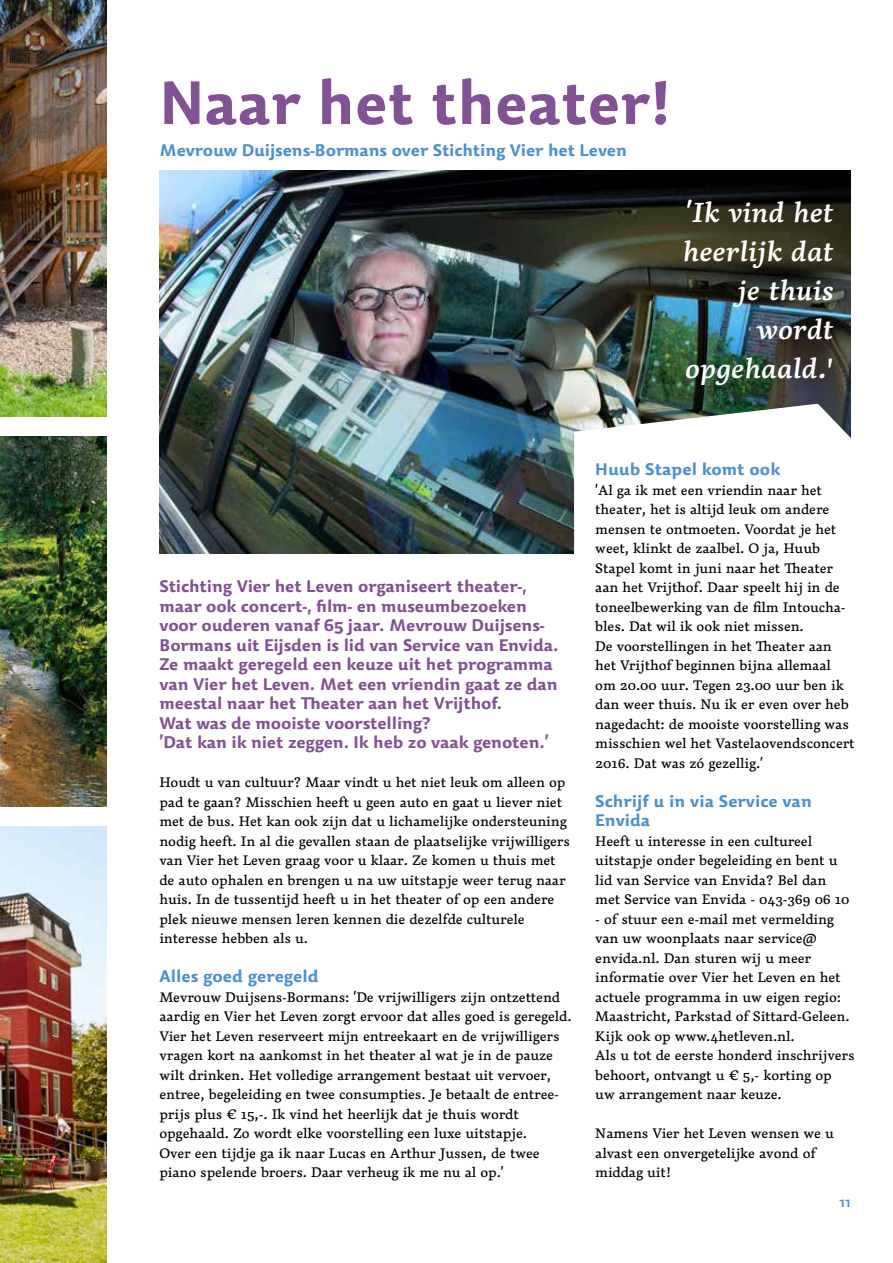
<style>
.page{position:relative;width:893px;height:1263px;background:#fff}
.page>*{position:absolute;margin:0;border:0;box-sizing:border-box;transform-origin:0 0}
.t1{font:700 60px "Dederon SDOT";color:#835294}
.t2{font:italic 600 27px/39px "Dederon LOT";color:#fff;text-align:right}
.t3{font:700 16.5px/19.5px "Dederon SDOT";letter-spacing:-.01em;color:#835294}
.t4{font:700 16.5px/19.5px "Dederon SDOT";color:#4d90cf}
.t5{font:500 13.5px/19.5px "Dederon DOT";letter-spacing:-.01em;color:#000}
.t6{font:600 13.5px "Dederon SLOT";color:#4d90cf}
</style>
<div class="page">
<img style="left:0;top:0;width:106px;height:417px">
<img style="left:0;top:436px;width:106px;height:371px">
<img style="left:0;top:826px;width:106px;height:437px">
<img style="left:159px;top:170px;width:691px;height:383px">
<svg style="left:574px;top:404px;width:277px;height:150px"></svg>
<h1 class="t1" style="left:159px;top:66px;width:514px">Naar het theater!</h1>
<p class="t4" style="left:159px;top:140px;width:469px">Mevrouw Duijsens-Bormans over Stichting Vier het Leven</p>
<h2 class="t2" style="left:683px;top:192px;width:152px">’Ik vind het heerlijk dat je thuis wordt opgehaald.'</h2>
<p class="t3" style="left:159px;top:576px;width:400px">Stichting Vier het Leven organiseert theater-, maar ook concert-, film- en museumbezoeken voor ouderen vanaf 65 jaar. Mevrouw Duijsens-Bormans uit Eijsden is lid van Service van Envida.<br>Ze maakt geregeld een keuze uit het programma van Vier het Leven. Met een vriendin gaat ze dan meestal naar het Theater aan het Vrijthof.<br>Wat was de mooiste voorstelling?<br>’Dat kan ik niet zeggen. Ik heb zo vaak genoten.’</p>
<p class="t5" style="left:159px;top:773px;width:412px">Houdt u van cultuur? Maar vindt u het niet leuk om alleen op pad te gaan? Misschien heeft u geen auto en gaat u liever niet met de bus. Het kan ook zijn dat u lichamelijke ondersteuning nodig heeft. In al die gevallen staan de plaatselijke vrijwilligers van Vier het Leven graag voor u klaar. Ze komen u thuis met de auto ophalen en brengen u na uw uitstapje weer terug naar huis. In de tussentijd heeft u in het theater of op een andere plek nieuwe mensen leren kennen die dezelfde culturele interesse hebben als u.</p>
<p class="t4" style="left:159px;top:966px;width:161px">Alles goed geregeld</p>
<p class="t5" style="left:159px;top:987px;width:414px">Mevrouw Duijsens-Bormans: ’De vrijwilligers zijn ontzettend aardig en Vier het Leven zorgt ervoor dat alles goed is geregeld.<br>Vier het Leven reserveert mijn entreekaart en de vrijwilligers vragen kort na aankomst in het theater al wat je in de pauze wilt drinken. Het volledige arrangement bestaat uit vervoer, entree, begeleiding en twee consumpties. Je betaalt de entree&shy;prijs plus € 15,-. Ik vind het heerlijk dat je thuis wordt opgehaald. Zo wordt elke voorstelling een luxe uitstapje.<br>Over een tijdje ga ik naar Lucas en Arthur Jussen, de twee piano spelende broers. Daar verheug ik me nu al op.’</p>
<p class="t4" style="left:595px;top:459px;width:186px">Huub Stapel komt ook</p>
<p class="t5" style="left:595px;top:480px;width:261px">’Al ga ik met een vriendin naar het theater, het is altijd leuk om andere mensen te ontmoeten. Voordat je het weet, klinkt de zaalbel. O ja, Huub Stapel komt in juni naar het Theater aan het Vrijthof. Daar speelt hij in de toneelbewerking van de film Intoucha&shy;bles. Dat wil ik ook niet missen.<br>De voorstellingen in het Theater aan het Vrijthof beginnen bijna allemaal om 20.00 uur. Tegen 23.00 uur ben ik dan weer thuis. Nu ik er even over heb nagedacht: de mooiste voorstelling was misschien wel het Vastelaovendsconcert 2016. Dat was zó gezellig.’</p>
<p class="t4" style="left:595px;top:791px;width:218px">Schrijf u in via Service van<br>Envida</p>
<p class="t5" style="left:595px;top:831px;width:256px">Heeft u interesse in een cultureel uitstapje onder begeleiding en bent u lid van Service van Envida? Bel dan met Service van Envida - 043-369 06 10</p>
<p class="t5" style="left:595px;top:909px;width:261px">- of stuur een e-mail met vermelding van uw woonplaats naar service@ envida.nl. Dan sturen wij u meer informatie over Vier het Leven en het actuele programma in uw eigen regio:<br>Maastricht, Parkstad of Sittard-Geleen.<br>Kijk ook op www.4hetleven.nl.<br>Als u tot de eerste honderd inschrijvers behoort, ontvangt u € 5,- korting op uw arrangement naar keuze.</p>
<p class="t5" style="left:595px;top:1123px;width:240px">Namens Vier het Leven wensen we u alvast een onvergetelijke avond of middag uit!</p>
<p class="t6" style="left:839px;top:1194px;width:12px">11</p>
</div>
